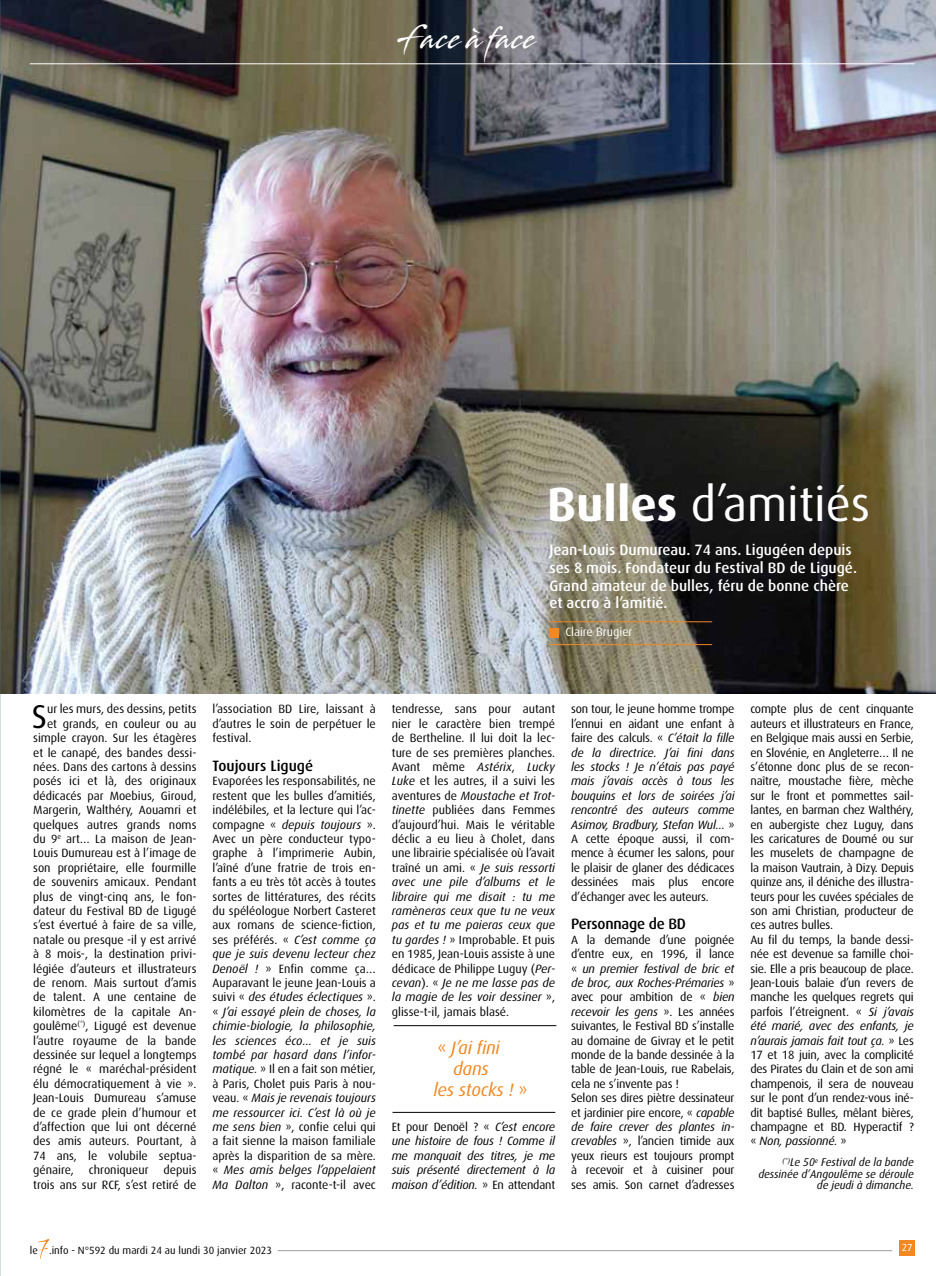
<style>
.page{position:relative;width:936px;height:1276px;background:#fff}
.page>*{position:absolute;margin:0;border:0;box-sizing:border-box;transform-origin:0 0}
.t1{font:48px "Dax";color:#fff}
.t2{font:33px "Dax";color:#000}
.t3{font:30px "Stingray";letter-spacing:.04em;color:#fff;scale:.74 1}
.t4{font:italic 18px "Dax";letter-spacing:-.01em;color:#f18821}
.t5{font:500 15px/17.7px "Dax";color:#fff}
.t6{font:500 15px "Dax";letter-spacing:-.015em;color:#000}
.t7{font:12px/14.4px "Dax";letter-spacing:-.015em;color:#000;text-align:justify}
.t8{font:italic 12px/14.4px "Dax";letter-spacing:-.015em;color:#000;text-align:justify}
.t9{font:12px "Dax";color:#fff}
.t10{font:italic 11.25px/11.2px "Dax";color:#000;text-align:right}
.t11{font:10.5px "Dax";color:#000}
.t12{font:10.2px "Dax";color:#fff}
.s1{font-weight:700}
.s2{font-style:italic}
.s3{font-style:normal}
</style>
<div class="page">
<img style="left:0;top:0;width:935px;height:693px">
<hr style="left:549px;top:621px;width:163px;height:1px;background:#f18825">
<div style="left:549px;top:628px;width:9px;height:9px;background:#f18821"></div>
<hr style="left:549px;top:644px;width:163px;height:1px;background:#f18825">
<hr style="left:30px;top:64px;width:884px;height:1px;background:#fff">
<div style="left:899px;top:1240px;width:15px;height:15px;background:#f18821"></div>
<hr style="left:393px;top:1025px;width:163px;height:1px;background:#000">
<hr style="left:392px;top:1112px;width:163px;height:1px;background:#000">
<hr style="left:277px;top:1250px;width:615px;height:1px;background:#9d9d9c">
<svg style="left:38px;top:1239px;width:11px;height:19px"></svg>
<h3 class="t3" style="left:399px;top:18px;width:186px">Face à face</h3>
<h1 class="t1" style="left:547px;top:478px;width:324px"><span class="s1">Bulles</span> d’amitiés</h1>
<p class="t5" style="left:549px;top:541px;width:309px">Jean-Louis Dumureau. 74 ans. Ligugéen depuis ses 8 mois. Fondateur du Festival BD de Ligugé.<br>Grand amateur de bulles, féru de bonne chère et accro à l’amitié.</p>
<p class="t9" style="left:565px;top:625px;width:69px">Claire Brugier</p>
<p class="t7" style="left:33px;top:702px;width:165px;text-align:right">ur les murs, des dessins, petits<br>et grands, en couleur ou au simple crayon. Sur les étagères et le canapé, des bandes dessi&shy;nées. Dans des cartons à dessins posés ici et là, des originaux dédicacés par Moebius, Giroud,<br>Margerin, Walthéry, Aouamri et quelques autres grands noms du 9<sup>e</sup> art… La maison de Jean-<br>Louis Dumureau est à l’image de son propriétaire, elle fourmille de souvenirs amicaux. Pendant plus de vingt-cinq ans, le fon&shy;dateur du Festival BD de Ligugé s’est évertué à faire de sa ville, natale ou presque -il y est arrivé à 8 mois-, la destination privi&shy;légiée d’auteurs et illustrateurs de renom. Mais surtout d’amis de talent. A une centaine de kilomètres de la capitale An&shy;goulême<sup>(*)</sup>, Ligugé est devenue l’autre royaume de la bande dessinée sur lequel a longtemps régné le « maréchal-président élu démocratiquement à vie ».<br>Jean-Louis Dumureau s’amuse de ce grade plein d’humour et d’affection que lui ont décerné des amis auteurs. Pourtant, à<br>74 ans, le volubile septua&shy;génaire, chroniqueur depuis trois ans sur RCF, s’est retiré de</p>
<p class="t7" style="left:212px;top:702px;width:165px">l’association BD Lire, laissant à d’autres le soin de perpétuer le festival.</p>
<h2 class="t2" style="left:32px;top:698px;width:17px">S</h2>
<p class="t6" style="left:212px;top:757px;width:102px">Toujours Ligugé</p>
<p class="t7" style="left:212px;top:774px;width:165px">Evaporées les responsabilités, ne restent que les bulles d’amitiés, indélébiles, et la lecture qui l’ac&shy;compagne « <span class="s2">depuis toujours</span> ».<br>Avec un père conducteur typo&shy;graphe à l’imprimerie Aubin, l’aîné d’une fratrie de trois en&shy;fants a eu très tôt accès à toutes sortes de littératures, des récits du spéléologue Norbert Casteret aux romans de science-fiction, ses préférés. « <span class="s2">C’est comme ça que je suis devenu lecteur chez Denoël !</span> » Enfin comme ça… Auparavant le jeune Jean-Louis a suivi « <span class="s2">des études éclectiques</span> ». « <span class="s2">J’ai essayé plein de choses, la chimie-biologie, la philosophie, les sciences éco… et je suis tombé par hasard dans l’infor&shy;matique.</span> » Il en a fait son métier, à Paris, Cholet puis Paris à nou&shy;veau. « <span class="s2">Mais je revenais toujours me ressourcer ici. C’est là où je me sens bien</span> », confie celui qui a fait sienne la maison familiale après la disparition de sa mère. « <span class="s2">Mes amis belges l’appelaient Ma Dalton</span> », raconte-t-il avec</p>
<p class="t7" style="left:392px;top:702px;width:165px">tendresse, sans pour autant nier le caractère bien trempé de Bertheline. Il lui doit la lec&shy;ture de ses premières planches.<br>Avant même <span class="s2">Astérix</span>, <span class="s2">Lucky Luke</span> et les autres, il a suivi les aventures de <span class="s2">Moustache et Trot&shy;tinette</span> publiées dans Femmes d’aujourd’hui. Mais le véritable déclic a eu lieu à Cholet, dans une librairie spécialisée où l’avait traîné un ami. « <span class="s2">Je suis ressorti avec une pile d’albums et le libraire qui me disait : tu me ramèneras ceux que tu ne veux pas et tu me paieras ceux que tu gardes !</span> » Improbable. Et puis en 1985, Jean-Louis assiste à une dédicace de Philippe Luguy (<span class="s2">Per&shy;cevan</span>). « <span class="s2">Je ne me lasse pas de la magie de les voir dessiner</span> », glisse-t-il, jamais blasé.</p>
<h3 class="t4" style="left:437px;top:1037px;width:64px"><span class="s3">«</span> J’ai fini</h3>
<h3 class="t4" style="left:453px;top:1058px;width:37px">dans</h3>
<h3 class="t4" style="left:433px;top:1079px;width:96px">les stocks ! <span class="s3">»</span></h3>
<p class="t8" style="left:392px;top:1119px;width:165px"><span class="s3">Et pour Denoël ? «</span> C’est encore une histoire de fous ! Comme il me manquait des titres, je me suis présenté directement à la maison d’édition. <span class="s3">» En attendant</span></p>
<p class="t7" style="left:571px;top:702px;width:165px">son tour, le jeune homme trompe l’ennui en aidant une enfant à faire des calculs. « <span class="s2">C’était la fille de la directrice. J’ai fini dans les stocks ! Je n’étais pas payé mais j’avais accès à tous les bouquins et lors de soirées j’ai rencontré des auteurs comme Asimov, Bradbury, Stefan Wul…</span> » A cette époque aussi, il com&shy;mence à écumer les salons, pour le plaisir de glaner des dédicaces dessinées mais plus encore d’échanger avec les auteurs.</p>
<p class="t6" style="left:571px;top:916px;width:116px">Personnage de BD</p>
<p class="t7" style="left:571px;top:932px;width:165px;text-align:left">A la demande d’une poignée d’entre eux, en 1996, il lance « <span class="s2">un premier festival de bric et de broc, aux Roches-Prémaries</span> » avec pour ambition de « <span class="s2">bien recevoir les gens</span> ». Les années suivantes, le Festival BD s’installe au domaine de Givray et le petit monde de la bande dessinée à la table de Jean-Louis, rue Rabelais, cela ne s’invente pas !<br>Selon ses dires piètre dessinateur et jardinier pire encore, « <span class="s2">capable de faire crever des plantes in&shy;crevables</span> », l’ancien timide aux yeux rieurs est toujours prompt à recevoir et à cuisiner pour ses amis. Son carnet d’adresses</p>
<p class="t7" style="left:750px;top:702px;width:165px;text-align:left">compte plus de cent cinquante auteurs et illustrateurs en France, en Belgique mais aussi en Serbie, en Slovénie, en Angleterre… Il ne s’étonne donc plus de se recon&shy;naître, moustache fière, mèche sur le front et pommettes sail&shy;lantes, en barman chez Walthéry, en aubergiste chez Luguy, dans les caricatures de Doumé ou sur les muselets de champagne de la maison Vautrain, à Dizy. Depuis quinze ans, il déniche des illustra&shy;teurs pour les cuvées spéciales de son ami Christian, producteur de ces autres bulles.<br>Au fil du temps, la bande dessi&shy;née est devenue sa famille choi&shy;sie. Elle a pris beaucoup de place.<br>Jean-Louis balaie d’un revers de manche les quelques regrets qui parfois l’étreignent. « <span class="s2">Si j’avais été marié, avec des enfants, je n’aurais jamais fait tout ça.</span> » Les<br>17 et 18 juin, avec la complicité des Pirates du Clain et de son ami champenois, il sera de nouveau sur le pont d’un rendez-vous iné&shy;dit baptisé Bulles, mêlant bières, champagne et BD. Hyperactif ? « <span class="s2">Non, passionné.</span> »</p>
<p class="t10" style="left:758px;top:1157px;width:157px"><sup>(*)</sup>Le 50<sup>e</sup> Festival de la bande dessinée d’Angoulême se déroule de jeudi à dimanche.</p>
<p class="t11" style="left:30px;top:1244px;width:244px">le .info - N°592 du mardi 24 au lundi 30 janvier 2023</p>
<p class="t12" style="left:901px;top:1242px;width:12px">27</p>
</div>
